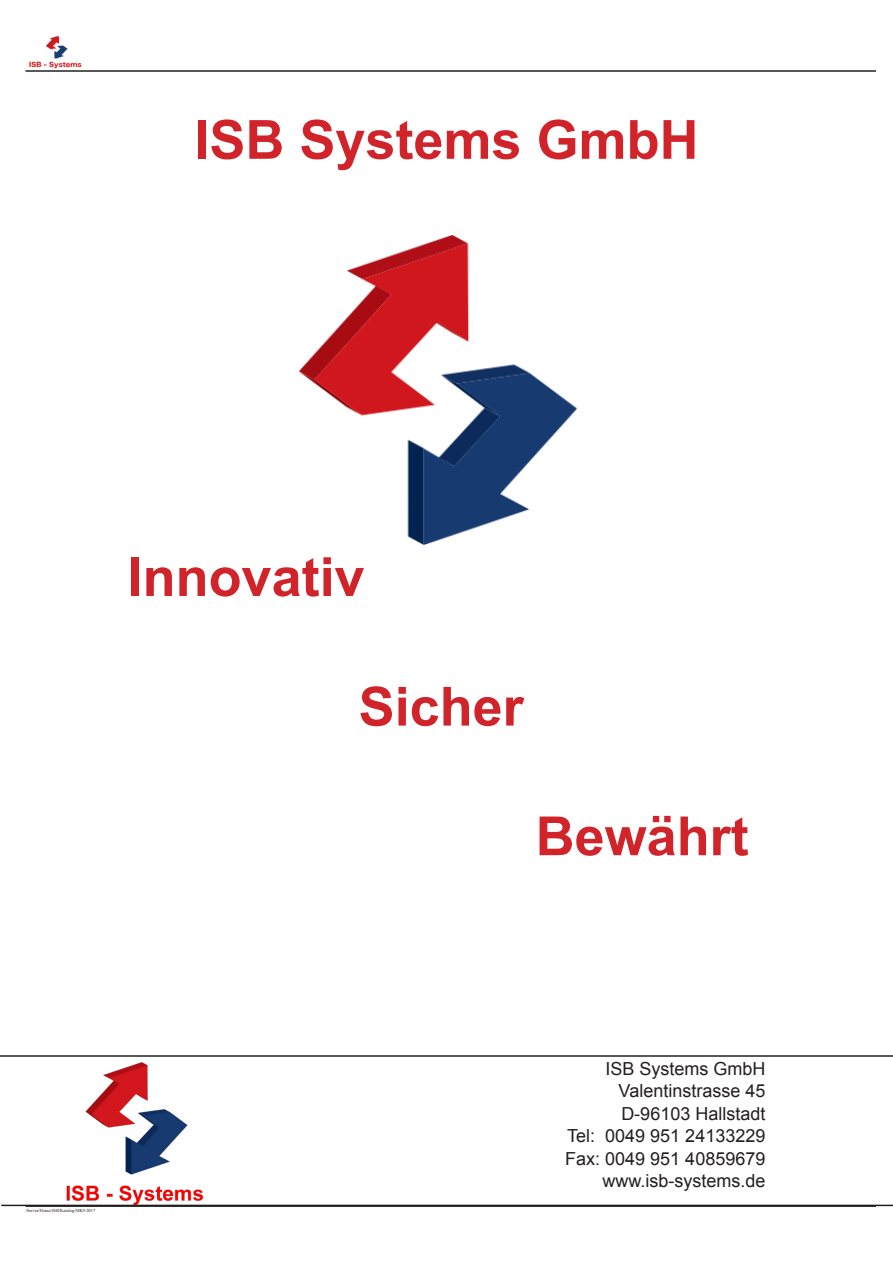
<style>
.page{position:relative;width:893px;height:1263px;background:#fff}
.page>*{position:absolute;margin:0;border:0;box-sizing:border-box;transform-origin:0 0}
.t1{font:700 54px "Arial";color:#d1232a}
.Einf__Abs{font:18px "Arial";color:#231f20}
.t2{font:4.5px "Times New Roman";color:#231f20}
</style>
<div class="page">
<hr style="left:26px;top:1205px;width:850px;height:2px;background:#231f20">
<hr style="left:26px;top:70px;width:850px;height:2px;background:#231f20">
<img style="left:29px;top:35px;width:53px;height:34px">
<img style="left:61px;top:1062px;width:147px;height:145px">
<img style="left:299px;top:235px;width:278px;height:309px">
<hr style="left:0;top:1055px;width:893px;height:2px;background:#231f20">
<hr style="left:1px;top:1205px;width:892px;height:1px;background:#231f20">
<p class="t1" style="left:194px;top:104px;width:506px">ISB Systems GmbH</p>
<p class="t1" style="left:128px;top:541px;width:239px">Innovativ</p>
<p class="t1" style="left:359px;top:671px;width:167px">Sicher</p>
<p class="t1" style="left:536px;top:801px;width:215px">Bewährt</p>
<p class="t2" style="left:26px;top:1207px;width:71px">/Server/Home/ISB/Katalog/MK9.2017</p>
<p class="Einf__Abs" style="left:605px;top:1057px;width:162px">ISB Systems GmbH</p>
<p class="Einf__Abs" style="left:619px;top:1079px;width:148px">Valentinstrasse 45</p>
<p class="Einf__Abs" style="left:621px;top:1102px;width:146px">D-96103 Hallstadt</p>
<p class="Einf__Abs" style="left:567px;top:1124px;width:200px">Tel: 0049 951 24133229</p>
<p class="Einf__Abs" style="left:565px;top:1147px;width:202px">Fax: 0049 951 40859679</p>
<p class="Einf__Abs" style="left:602px;top:1169px;width:165px">www.isb-systems.de</p>
</div>
